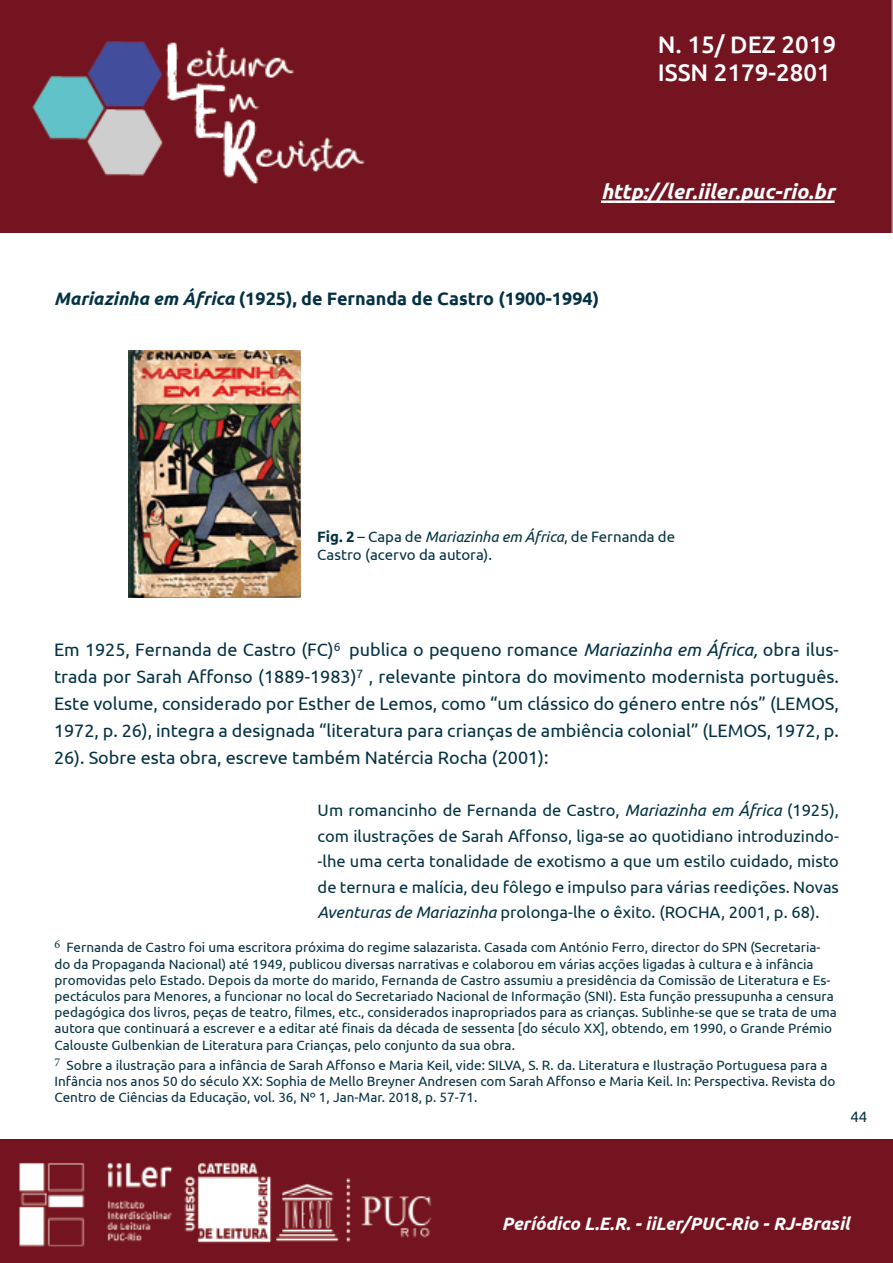
<style>
.page{position:relative;width:893px;height:1263px;background:#fff}
.page>*{position:absolute;margin:0;border:0;box-sizing:border-box;transform-origin:0 0}
.t1{font:500 24px/28.8px "Ubuntu";color:#fff}
.t2{font:italic 700 21px "Ubuntu";color:#fff}
.t3{font:18px/27px "Ubuntu";color:#043244;text-align:justify}
.t4{font:700 18px "Ubuntu";color:#043244}
.t5{font:italic 700 18px "Ubuntu";color:#fff}
.t6{font:16.5px/25.5px "Ubuntu";color:#043244;text-align:justify}
.t7{font:15px/18px "Ubuntu";color:#043244}
.t8{font:15px "Ubuntu";color:#063444}
.t9{font:13.5px/16.2px "Ubuntu";color:#043244}
.s1{font-style:italic}
.s2{font-weight:700}
</style>
<div class="page">
<img style="left:0;top:0;width:893px;height:232px">
<img style="left:0;top:1140px;width:893px;height:123px">
<div style="left:510px;top:15px;width:357px;height:187px;background:#751421"></div>
<div style="left:38px;top:191px;width:357px;height:30px;background:#751421"></div>
<hr style="left:601px;top:200px;width:234px;height:3px;background:#fff">
<img style="left:129px;top:351px;width:171px;height:246px">
<h1 class="t1" style="left:658px;top:29px;width:180px">N. 15/ DEZ 2019<br>ISSN 2179-2801</h1>
<h2 class="t2" style="left:601px;top:179px;width:235px">http://ler.iiler.puc-rio.br</h2>
<h3 class="t4" style="left:54px;top:287px;width:547px"><span class="s1">Mariazinha em África</span> (1925), de Fernanda de Castro (1900-1994)</h3>
<p class="t7" style="left:317px;top:527px;width:359px"><span class="s2">Fig. 2</span> – Capa de <span class="s1">Mariazinha em África</span>, de Fernanda de<br>Castro (acervo da autora).</p>
<p class="t3" style="left:54px;top:635px;width:786px">Em 1925, Fernanda de Castro (FC)<sup>6</sup> publica o pequeno romance <span class="s1">Mariazinha em África,</span> obra ilus&shy;trada por Sarah Affonso (1889-1983)<sup>7</sup> , relevante pintora do movimento modernista português.<br>Este volume, considerado por Esther de Lemos, como “um clássico do género entre nós” (LEMOS, 1972, p. 26), integra a designada “literatura para crianças de ambiência colonial” (LEMOS, 1972, p.<br>26). Sobre esta obra, escreve também Natércia Rocha (2001):</p>
<p class="t6" style="left:318px;top:797px;width:523px">Um romancinho de Fernanda de Castro, <span class="s1">Mariazinha em África</span> (1925), com ilustrações de Sarah Affonso, liga-se ao quotidiano introduzindo--lhe uma certa tonalidade de exotismo a que um estilo cuidado, misto de ternura e malícia, deu fôlego e impulso para várias reedições. Novas <span class="s1">Aventuras de Mariazinha</span> prolonga-lhe o êxito. (ROCHA, 2001, p. 68).</p>
<p class="t9" style="left:55px;top:939px;width:784px"><sup>6</sup> Fernanda de Castro foi uma escritora próxima do regime salazarista. Casada com António Ferro, director do SPN (Secretaria&shy;do da Propaganda Nacional) até 1949, publicou diversas narrativas e colaborou em várias acções ligadas à cultura e à infância promovidas pelo Estado. Depois da morte do marido, Fernanda de Castro assumiu a presidência da Comissão de Literatura e Es&shy;pectáculos para Menores, a funcionar no local do Secretariado Nacional de Informação (SNI). Esta função pressupunha a censura pedagógica dos livros, peças de teatro, filmes, etc., considerados inapropriados para as crianças. Sublinhe-se que se trata de uma autora que continuará a escrever e a editar até finais da década de sessenta [do século XX], obtendo, em 1990, o Grande Prémio Calouste Gulbenkian de Literatura para Crianças, pelo conjunto da sua obra.</p>
<p class="t9" style="left:55px;top:1057px;width:782px"><sup>7</sup> Sobre a ilustração para a infância de Sarah Affonso e Maria Keil, vide: SILVA, S. R. da. Literatura e Ilustração Portuguesa para a<br>Infância nos anos 50 do século XX: Sophia de Mello Breyner Andresen com Sarah Affonso e Maria Keil. In: Perspectiva. Revista do<br>Centro de Ciências da Educação, vol. 36, Nº 1, Jan-Mar. 2018, p. 57-71.</p>
<p class="t8" style="left:850px;top:1107px;width:18px">44</p>
<h3 class="t5" style="left:502px;top:1213px;width:349px">Períódico L.E.R. - iiLer/PUC-Rio - RJ-Brasil</h3>
</div>
